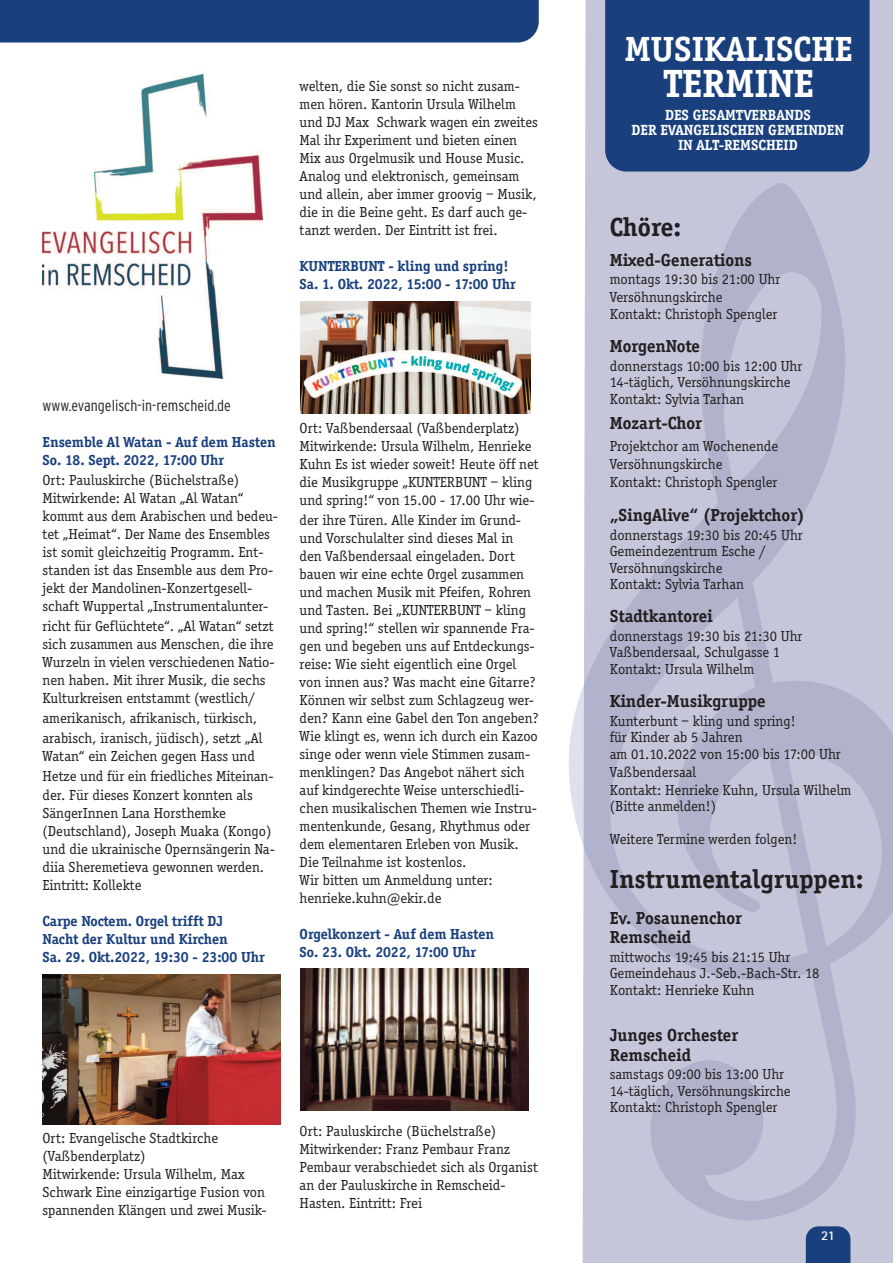
<style>
.page{position:relative;width:893px;height:1263px;background:#fff}
.page>*{position:absolute;margin:0;border:0;box-sizing:border-box;transform-origin:0 0}
.t1{font:700 40.65px "Officina Serif";color:#fff}
.t2{font:700 36px "Officina Serif";color:#fff}
.t3{font:700 27px "Officina Serif";color:#231f20}
.t4{font:700 18px/19.5px "Officina Serif";color:#231f20}
.t5{font:300 condensed 15.75px "Interstate";color:#231f20}
.t6{font:700 15.15px/15.1px "Officina Serif";color:#fff;text-align:center}
.t7{font:15px/18px "Officina Serif";color:#231f20}
.t8{font:700 15px/18px "Officina Serif";color:#193f7d}
.t9{font:700 13.5px "Rotis Sans Serif";color:#fff}
.s1{font-family:"Koz Min Pr 6 N";font-weight:500}
</style>
<div class="page">
<div style="left:583px;top:0;width:310px;height:1263px;background:#c5c6da"></div>
<div style="left:806px;top:1226px;width:44px;height:37px;background:#193f7d"></div>
<svg style="left:569px;top:688px;width:14px;height:156px;fill:#dfe0eb"></svg>
<svg style="left:583px;top:174px;width:310px;height:1051px;background:#bfc0d6"></svg>
<div style="left:605px;top:0;width:265px;height:172px;background:#193f7d"></div>
<div style="left:0;top:0;width:539px;height:43px;background:#193f7d"></div>
<img style="left:43px;top:73px;width:219px;height:305px">
<img style="left:43px;top:975px;width:238px;height:149px">
<img style="left:300px;top:969px;width:228px;height:142px">
<img style="left:300px;top:301px;width:231px;height:112px">
<p class="t7" style="left:300px;top:77px;width:240px">welten, die Sie sonst so nicht zusam&shy;men hören. Kantorin Ursula Wilhelm und DJ Max Schwark wagen ein zweites Mal ihr Experiment und bieten einen Mix aus Orgelmusik und House Music.<br>Analog und elektronisch, gemeinsam und allein, aber immer groovig – Musik, die in die Beine geht. Es darf auch ge&shy;tanzt werden. Der Eintritt ist frei.</p>
<p class="t8" style="left:300px;top:257px;width:218px">KUNTERBUNT - kling und spring!<br>Sa. 1. Okt. 2022, 15:00 - 17:00 Uhr</p>
<p class="t5" style="left:43px;top:396px;width:190px">www.evangelisch-in-remscheid.de</p>
<p class="t8" style="left:43px;top:432px;width:235px">Ensemble Al Watan - Auf dem Hasten<br>So. 18. Sept. 2022, 17:00 Uhr</p>
<p class="t7" style="left:43px;top:470px;width:237px">Ort: Pauluskirche (Bu<span class="s1">̈</span>chelstraße)<br>Mitwirkende: Al Watan „Al Watan“ kommt aus dem Arabischen und bedeu&shy;tet „Heimat“. Der Name des Ensembles ist somit gleichzeitig Programm. Ent&shy;standen ist das Ensemble aus dem Pro&shy;jekt der Mandolinen-Konzertgesell&shy;schaft Wuppertal „Instrumentalunter-</p>
<p class="t7" style="left:43px;top:616px;width:234px">richt fu<span class="s1">̈</span>r Geflu<span class="s1">̈</span>chtete“. „Al Watan“ setzt sich zusammen aus Menschen, die ihre Wurzeln in vielen verschiedenen Natio&shy;nen haben. Mit ihrer Musik, die sechs Kulturkreisen entstammt (westlich/</p>
<p class="t7" style="left:43px;top:707px;width:222px;line-height:20px">amerikanisch, afrikanisch, tu<span class="s1">̈</span>rkisch, arabisch, iranisch, ju<span class="s1">̈</span>disch), setzt „Al</p>
<p class="t7" style="left:43px;top:745px;width:233px;line-height:20px">Watan“ ein Zeichen gegen Hass und<br>Hetze und fu<span class="s1">̈</span>r ein friedliches Miteinan&shy;der. Fu<span class="s1">̈</span>r dieses Konzert konnten als</p>
<p class="t7" style="left:43px;top:804px;width:234px">SängerInnen Lana Horsthemke (Deutschland), Joseph Muaka (Kongo) und die ukrainische Opernsängerin Na&shy;diia Sheremetieva gewonnen werden.<br>Eintritt: Kollekte</p>
<p class="t8" style="left:43px;top:912px;width:224px">Carpe Noctem. Orgel trifft DJ<br>Nacht der Kultur und Kirchen<br>Sa. 29. Okt.2022, 19:30 - 23:00 Uhr</p>
<p class="t7" style="left:300px;top:419px;width:241px">Ort: Vaßbendersaal (Vaßbenderplatz)<br>Mitwirkende: Ursula Wilhelm, Henrieke Kuhn Es ist wieder soweit! Heute öff net die Musikgruppe „KUNTERBUNT – kling und spring!“ von 15.00 - 17.00 Uhr wie-</p>
<p class="t7" style="left:300px;top:511px;width:241px">der ihre Tu<span class="s1">̈</span>ren. Alle Kinder im Grund&shy;und Vorschulalter sind dieses Mal in den Vaßbendersaal eingeladen. Dort bauen wir eine echte Orgel zusammen und machen Musik mit Pfeifen, Rohren und Tasten. Bei „KUNTERBUNT – kling und spring!“ stellen wir spannende Fra&shy;gen und begeben uns auf Entdeckungs&shy;reise: Wie sieht eigentlich eine Orgel von innen aus? Was macht eine Gitarre?<br>Können wir selbst zum Schlagzeug wer&shy;den? Kann eine Gabel den Ton angeben?<br>Wie klingt es, wenn ich durch ein Kazoo singe oder wenn viele Stimmen zusam&shy;menklingen? Das Angebot nähert sich auf kindgerechte Weise unterschiedli&shy;chen musikalischen Themen wie Instru&shy;mentenkunde, Gesang, Rhythmus oder dem elementaren Erleben von Musik.<br>Die Teilnahme ist kostenlos.<br>Wir bitten um Anmeldung unter: henrieke.kuhn@ekir.de</p>
<p class="t8" style="left:300px;top:925px;width:196px">Orgelkonzert - Auf dem Hasten<br>So. 23. Okt. 2022, 17:00 Uhr</p>
<p class="t7" style="left:43px;top:1128px;width:226px">Ort: Evangelische Stadtkirche (Vaßbenderplatz)<br>Mitwirkende: Ursula Wilhelm, Max<br>Schwark Eine einzigartige Fusion von spannenden Klängen und zwei Musik-</p>
<p class="t7" style="left:300px;top:1122px;width:240px">Ort: Pauluskirche (Bu<span class="s1">̈</span>chelstraße)<br>Mitwirkender: Franz Pembaur Franz Pembaur verabschiedet sich als Organist an der Pauluskirche in Remscheid-Hasten. Eintritt: Frei</p>
<h2 class="t2" style="left:625px;top:28px;width:230px">MUSIKALISCHE</h2>
<h1 class="t1" style="left:664px;top:59px;width:152px">TERMINE</h1>
<p class="t6" style="left:632px;top:107px;width:214px">DES GESAMTVERBANDS<br>DER EVANGELISCHEN GEMEINDEN<br>IN ALT-REMSCHEID</p>
<h3 class="t3" style="left:610px;top:211px;width:73px">Chöre:</h3>
<p class="t4" style="left:610px;top:250px;width:144px">Mixed-Generations</p>
<p class="t7" style="left:610px;top:270px;width:172px">montags 19:30 bis 21:00 Uhr<br>Versöhnungskirche</p>
<p class="t7" style="left:610px;top:305px;width:169px">Kontakt: Christoph Spengler</p>
<p class="t4" style="left:610px;top:336px;width:92px">MorgenNote</p>
<p class="t7" style="left:610px;top:357px;width:194px;line-height:16.5px">donnerstags 10:00 bis 12:00 Uhr<br>14-täglich, Versöhnungskirche<br>Kontakt: Sylvia Tarhan</p>
<p class="t4" style="left:610px;top:413px;width:94px">Mozart-Chor</p>
<p class="t7" style="left:610px;top:436px;width:170px">Projektchor am Wochenende<br>Versöhnungskirche<br>Kontakt: Christoph Spengler</p>
<p class="t4" style="left:610px;top:505px;width:197px">„SingAlive“ (Projektchor)</p>
<p class="t7" style="left:610px;top:526px;width:194px;line-height:16.5px">donnerstags 19:30 bis 20:45 Uhr<br>Gemeindezentrum Esche /<br>Versöhnungskirche<br>Kontakt: Sylvia Tarhan</p>
<p class="t4" style="left:610px;top:606px;width:104px">Stadtkantorei</p>
<p class="t7" style="left:610px;top:627px;width:194px;line-height:16.5px">donnerstags 19:30 bis 21:30 Uhr<br>Vaßbendersaal, Schulgasse 1<br>Kontakt: Ursula Wilhelm</p>
<p class="t4" style="left:610px;top:691px;width:157px">Kinder-Musikgruppe</p>
<p class="t7" style="left:610px;top:712px;width:232px;line-height:16.5px">Kunterbunt – kling und spring!<br>für Kinder ab 5 Jahren<br>am 01.10.2022 von 15:00 bis 17:00 Uhr</p>
<p class="t7" style="left:610px;top:762px;width:243px">Vaßbendersaal<br>Kontakt: Henrieke Kuhn, Ursula Wilhelm</p>
<p class="t7" style="left:610px;top:797px;width:108px">(Bitte anmelden!)</p>
<p class="t7" style="left:610px;top:830px;width:189px">Weitere Termine werden folgen!</p>
<h3 class="t3" style="left:610px;top:862px;width:255px">Instrumentalgruppen:</h3>
<p class="t4" style="left:610px;top:907px;width:134px">Ev. Posaunenchor<br>Remscheid</p>
<p class="t7" style="left:610px;top:948px;width:211px;line-height:16.5px">mittwochs 19:45 bis 21:15 Uhr<br>Gemeindehaus J.-Seb.-Bach-Str. 18<br>Kontakt: Henrieke Kuhn</p>
<p class="t4" style="left:610px;top:1025px;width:130px">Junges Orchester<br>Remscheid</p>
<p class="t7" style="left:610px;top:1066px;width:182px;line-height:16.5px">samstags 09:00 bis 13:00 Uhr<br>14-täglich, Versöhnungskirche<br>Kontakt: Christoph Spengler</p>
<p class="t9" style="left:821px;top:1231px;width:16px">21</p>
</div>
